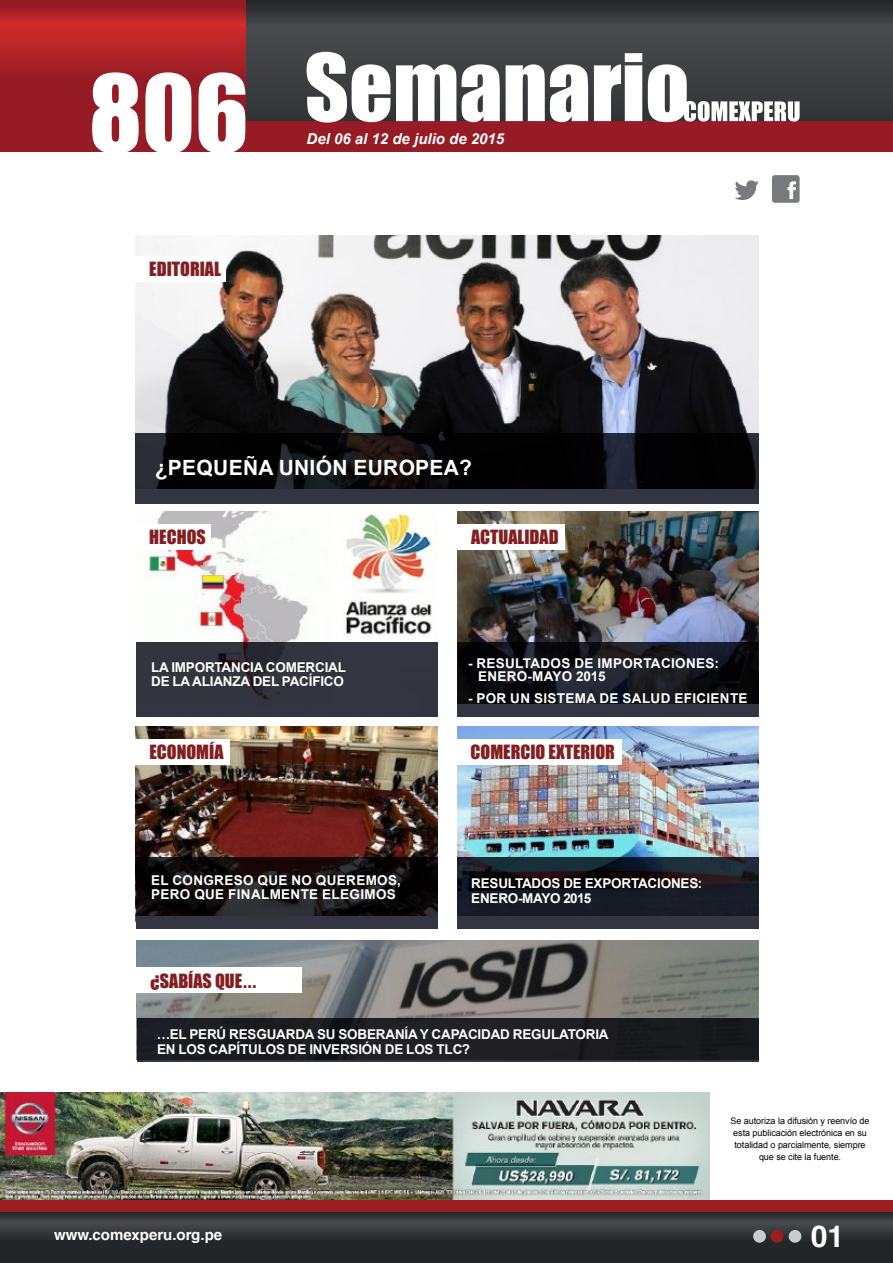
<style>
.page{position:relative;width:893px;height:1263px;background:#fff}
.page>*{position:absolute;margin:0;border:0;box-sizing:border-box;transform-origin:0 0}
.t1{font:99px "Impact";color:#fff}
.t2{font:700 30px "Helvetica";color:#fff}
.t3{font:700 21px "Arial";letter-spacing:.015em;color:#fff}
.t4{font:18px "Impact";color:#831f21}
.t5{font:italic 700 15px "Arial";color:#fff}
.t6{font:700 15px "Helvetica";color:#fff}
.t7{font:700 13.5px/15px "Arial";letter-spacing:-.015em;color:#fff}
.t8{font:700 13.5px/13.5px "Arial";letter-spacing:.025em;color:#fff}
.t9{font:9px/12px "Arial";letter-spacing:-.005em;color:#000;text-align:center}
</style>
<div class="page">
<img style="left:137px;top:940px;width:622px;height:78px">
<img style="left:146px;top:511px;width:288px;height:131px">
<img style="left:136px;top:235px;width:623px;height:198px">
<img style="left:0;top:1093px;width:709px;height:107px">
<svg style="left:245px;top:0;width:648px;height:121px;background:#3e3e41"></svg>
<div style="left:0;top:121px;width:893px;height:30px;background:#971b25"></div>
<svg style="left:0;top:0;width:245px;height:121px;background:#a72026"></svg>
<svg style="left:307px;top:52px;width:83px;height:71px"></svg>
<svg style="left:396px;top:64px;width:60px;height:57px"></svg>
<svg style="left:462px;top:64px;width:38px;height:58px"></svg>
<svg style="left:506px;top:64px;width:82px;height:58px"></svg>
<svg style="left:594px;top:53px;width:48px;height:68px"></svg>
<svg style="left:648px;top:64px;width:152px;height:58px"></svg>
<svg style="left:0;top:1212px;width:893px;height:51px;background:#2d3033"></svg>
<div style="left:0;top:1200px;width:893px;height:12px;background:#9b1f21"></div>
<div style="left:753px;top:1230px;width:13px;height:13px;background:#c9cccc;border-radius:50%"></div>
<div style="left:771px;top:1230px;width:12px;height:13px;background:#9b1f21;border-radius:50%"></div>
<div style="left:789px;top:1230px;width:12px;height:13px;background:#c9cccc;border-radius:50%"></div>
<img style="left:457px;top:727px;width:302px;height:130px">
<img style="left:457px;top:511px;width:302px;height:131px">
<img style="left:136px;top:727px;width:302px;height:130px">
<svg style="left:136px;top:433px;width:623px;height:70px;background:#111216"></svg>
<div style="left:136px;top:642px;width:302px;height:74px;background:#333640"></div>
<svg style="left:136px;top:857px;width:302px;height:60px;background:#131011"></svg>
<svg style="left:457px;top:642px;width:302px;height:61px;background:#111219"></svg>
<svg style="left:457px;top:857px;width:302px;height:60px;background:#151922"></svg>
<div style="left:137px;top:1018px;width:622px;height:43px;background:#1c1c1f"></div>
<div style="left:136px;top:917px;width:302px;height:12px;background:#333640"></div>
<div style="left:457px;top:703px;width:302px;height:13px;background:#333640"></div>
<div style="left:457px;top:917px;width:302px;height:12px;background:#333640"></div>
<div style="left:131px;top:256px;width:95px;height:25px;background:#fff"></div>
<div style="left:134px;top:524px;width:77px;height:26px;background:#fff"></div>
<div style="left:455px;top:524px;width:109px;height:26px;background:#fff"></div>
<div style="left:134px;top:740px;width:96px;height:25px;background:#fff"></div>
<div style="left:455px;top:740px;width:167px;height:25px;background:#fff"></div>
<svg style="left:735px;top:180px;width:24px;height:20px"></svg>
<div style="left:772px;top:175px;width:28px;height:28px;background:#797a7d;border-radius:3px"></div>
<svg style="left:787px;top:181px;width:9px;height:18px"></svg>
<div style="left:135px;top:967px;width:167px;height:26px;background:#fff"></div>
<h1 class="t1" style="left:89px;top:37px;width:161px">806</h1>
<h3 class="t4" style="left:149px;top:255px;width:73px">EDITORIAL</h3>
<p class="t5" style="left:307px;top:128px;width:199px">Del 06 al 12 de julio de 2015</p>
<h3 class="t3" style="left:155px;top:453px;width:318px">¿PEQUEÑA UNIÓN EUROPEA?</h3>
<h3 class="t4" style="left:149px;top:523px;width:58px">HECHOS</h3>
<h3 class="t4" style="left:471px;top:523px;width:89px">ACTUALIDAD</h3>
<p class="t7" style="left:151px;top:661px;width:196px;line-height:13.5px">LA IMPORTANCIA COMERCIAL<br>DE LA ALIANZA DEL PACÍFICO</p>
<p class="t8" style="left:478px;top:656px;width:243px;text-indent:-10px">- RESULTADOS DE IMPORTACIONES:<br>ENERO-MAYO 2015</p>
<p class="t8" style="left:468px;top:692px;width:281px">- POR UN SISTEMA DE SALUD EFICIENTE</p>
<h3 class="t4" style="left:149px;top:738px;width:76px">ECONOMÍA</h3>
<h3 class="t4" style="left:470px;top:738px;width:146px">COMERCIO EXTERIOR</h3>
<p class="t8" style="left:151px;top:874px;width:251px">EL CONGRESO QUE NO QUEREMOS,<br>PERO QUE FINALMENTE ELEGIMOS</p>
<p class="t7" style="left:471px;top:876px;width:233px">RESULTADOS DE EXPORTACIONES:<br>ENERO-MAYO 2015</p>
<h3 class="t4" style="left:150px;top:967px;width:107px">¿SABÍAS QUE ...</h3>
<p class="t7" style="left:157px;top:1027px;width:453px">…EL PERÚ RESGUARDA SU SOBERANÍA Y CAPACIDAD REGULATORIA<br>EN LOS CAPÍTULOS DE INVERSIÓN DE LOS TLC</p>
<p class="t7" style="left:462px;top:1042px;width:10px">?</p>
<p class="t9" style="left:731px;top:1115px;width:140px">Se autoriza la difusión y reenvío de esta publicación electrónica en su totalidad o parcialmente, siempre que se cite la fuente.</p>
<p class="t6" style="left:54px;top:1226px;width:170px">www.comexperu.org.pe</p>
<h2 class="t2" style="left:811px;top:1218px;width:35px">01</h2>
</div>
